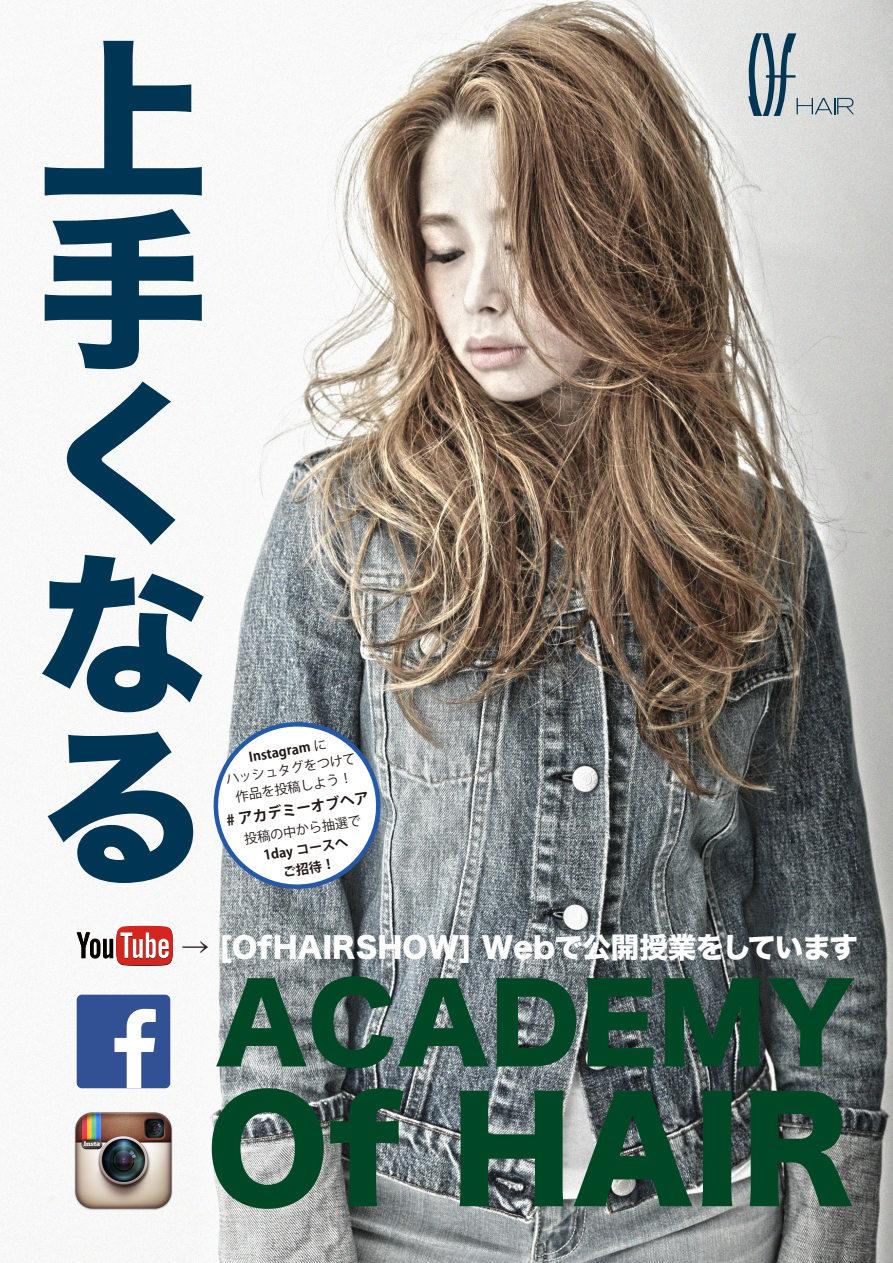
<style>
.page{position:relative;width:893px;height:1263px;background:#fff}
.page>*{position:absolute;margin:0;border:0;box-sizing:border-box;transform-origin:0 0}
.t1{font:171.6px/171.6px "Hira Kaku Std W8";color:#003553}
.t2{font:138.9px "Hira Kaku Std W8";color:#004825}
.t3{font:106.05px "Hira Kaku Std W8";color:#004825}
.t4{font:28.5px "Hira Kaku Std W8";color:#fff}
.t5{font:700 14.7px "Koz Go Pr 6 N";color:#231815}
.t6{font:13.2px/18.6px "Koz Go Pr 6 N";color:#231815;text-align:center}
.t7{font:700 13.2px/19.4px "Koz Go Pr 6 N";color:#231815;text-align:center}
.s1{font-weight:700}
.s2{color:#231815}
</style>
<div class="page">
<img style="left:0;top:0;width:893px;height:1263px">
<svg style="left:748px;top:33px;width:106px;height:83px;background:#b0bbbf"></svg>
<svg style="left:77px;top:926px;width:96px;height:40px"></svg>
<div style="left:77px;top:995px;width:93px;height:93px;background:#325094;border-radius:5px"></div>
<svg style="left:114px;top:1009px;width:42px;height:79px"></svg>
<img style="left:71px;top:1108px;width:104px;height:104px">
<svg style="left:204px;top:713px;width:181px;height:185px"></svg>
<h1 class="t1" style="left:37px;top:39px;width:168px">上手くなる</h1>
<p class="t6" style="left:222px;top:752px;width:133px;rotate:-9deg"><span class="s1">Instagram</span> に<br>ハッシュタグをつけて作品を投稿しよう！</p>
<p class="t6" style="left:243px;top:830px;width:120px;rotate:-9deg">投稿の中から抽選で</p>
<p class="t5" style="left:225px;top:812px;width:146px;rotate:-9deg"># アカデミーオブヘア</p>
<p class="t7" style="left:262px;top:846px;width:87px;rotate:-9deg">1day コースへご招待！</p>
<h3 class="t4" style="left:181px;top:932px;width:679px"><span class="s2">→</span> [OfHAIRSHOW] Webで公開授業をしています</h3>
<h3 class="t3" style="left:215px;top:964px;width:641px">ACADEMY</h3>
<h2 class="t2" style="left:207px;top:1073px;width:650px">Of HAIR</h2>
</div>
